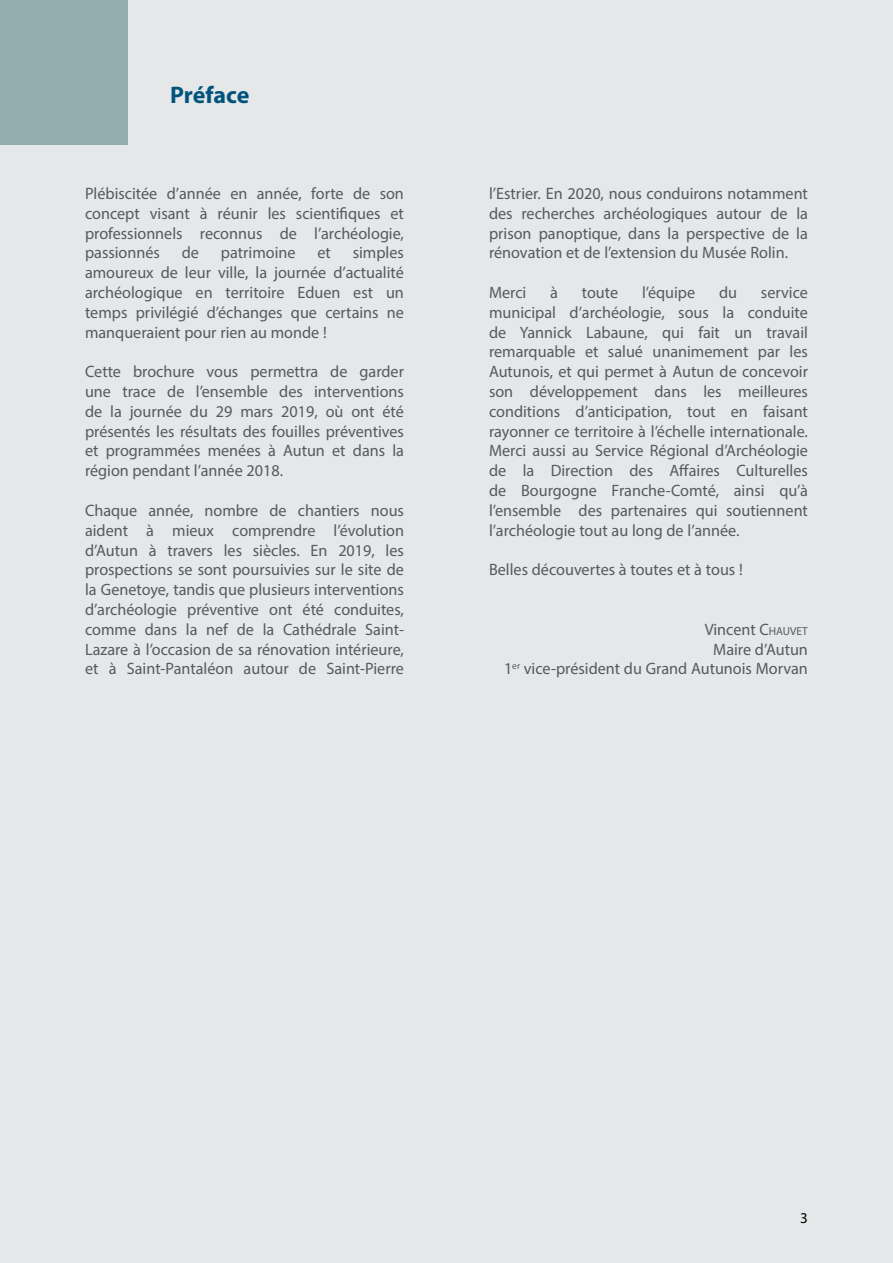
<style>
.page{position:relative;width:893px;height:1263px;background:#e6e7e8}
.page>*{position:absolute;margin:0;border:0;box-sizing:border-box;transform-origin:0 0}
.t1{font:700 24px "Myriad Pro";letter-spacing:-.005em;color:#00547c}
.t2{font:16.5px/19.8px "Myriad Pro";color:#58595b;text-align:justify}
.t3{font:15px "Myriad Pro";color:#000}
.s1{font-style:inherit}
.s2{font-size:11.55px}
</style>
<div class="page">
<div style="left:0;top:0;width:128px;height:145px;background:#94aeaf"></div>
<h1 class="t1" style="left:170px;top:79px;width:81px">Préface</h1>
<p class="t2" style="left:85px;top:183px;width:320px">Plébiscitée d’année en année, forte de son concept visant à réunir les scientifiques et professionnels reconnus de l’archéologie, passionnés</p>
<p class="t2" style="left:85px;top:243px;width:320px;text-indent:268px">simples amoureux de leur ville, la journée d’actualité archéologique en territoire Eduen est un temps privilégié d’échanges que certains ne manqueraient pour rien au monde !</p>
<p class="t2" style="left:85px;top:362px;width:320px">Cette brochure vous permettra de garder une trace de l’ensemble des interventions de la journée du 29 mars 2019, où ont été présentés les résultats des fouilles préventives et programmées menées à Autun et dans la région pendant l’année 2018.</p>
<p class="t2" style="left:85px;top:500px;width:320px">Chaque année, nombre de chantiers nous aident à mieux comprendre l’évolution d’Autun à travers les siècles. En 2019, les prospections se sont poursuivies sur le site de la Genetoye, tandis que plusieurs interventions d’archéologie préventive ont été conduites, comme dans la nef de la Cathédrale Saint-Lazare à l’occasion de sa rénovation intérieure, et à Saint-Pantaléon autour de Saint-Pierre</p>
<p class="t2" style="left:182px;top:243px;width:19px">de</p>
<p class="t2" style="left:221px;top:243px;width:76px">patrimoine</p>
<p class="t2" style="left:317px;top:243px;width:15px">et</p>
<p class="t2" style="left:489px;top:183px;width:320px">l’Estrier. En 2020, nous conduirons notamment des recherches archéologiques autour de la prison panoptique, dans la perspective de la rénovation et de l’extension du Musée Rolin.</p>
<p class="t2" style="left:489px;top:282px;width:39px">Merci</p>
<p class="t2" style="left:550px;top:282px;width:9px">à</p>
<p class="t2" style="left:582px;top:282px;width:38px">toute</p>
<p class="t2" style="left:642px;top:282px;width:55px">l’équipe</p>
<p class="t2" style="left:719px;top:282px;width:20px">du</p>
<p class="t2" style="left:489px;top:282px;width:320px;text-indent:272px">service municipal d’archéologie, sous la conduite de Yannick Labaune, qui fait un travail remarquable et salué unanimement par les Autunois, et qui permet à Autun de concevoir son développement dans les meilleures conditions d’anticipation, tout en faisant rayonner ce territoire à l’échelle internationale.<br>Merci aussi au Service Régional d’Archéologie de la Direction des Affaires Culturelles de Bourgogne Franche-Comté, ainsi qu’à l’ensemble des partenaires qui soutiennent l’archéologie tout au long de l’année.</p>
<p class="t2" style="left:489px;top:560px;width:255px">Belles découvertes à toutes et à tous !</p>
<p class="t2" style="left:504px;top:619px;width:305px;text-align:right">Vincent <span class="s1">C</span><span class="s2">HAUVET<br></span>Maire d’Autun<br>1<sup>er</sup> vice-président du Grand Autunois Morvan</p>
<p class="t3" style="left:800px;top:1209px;width:9px">3</p>
</div>
